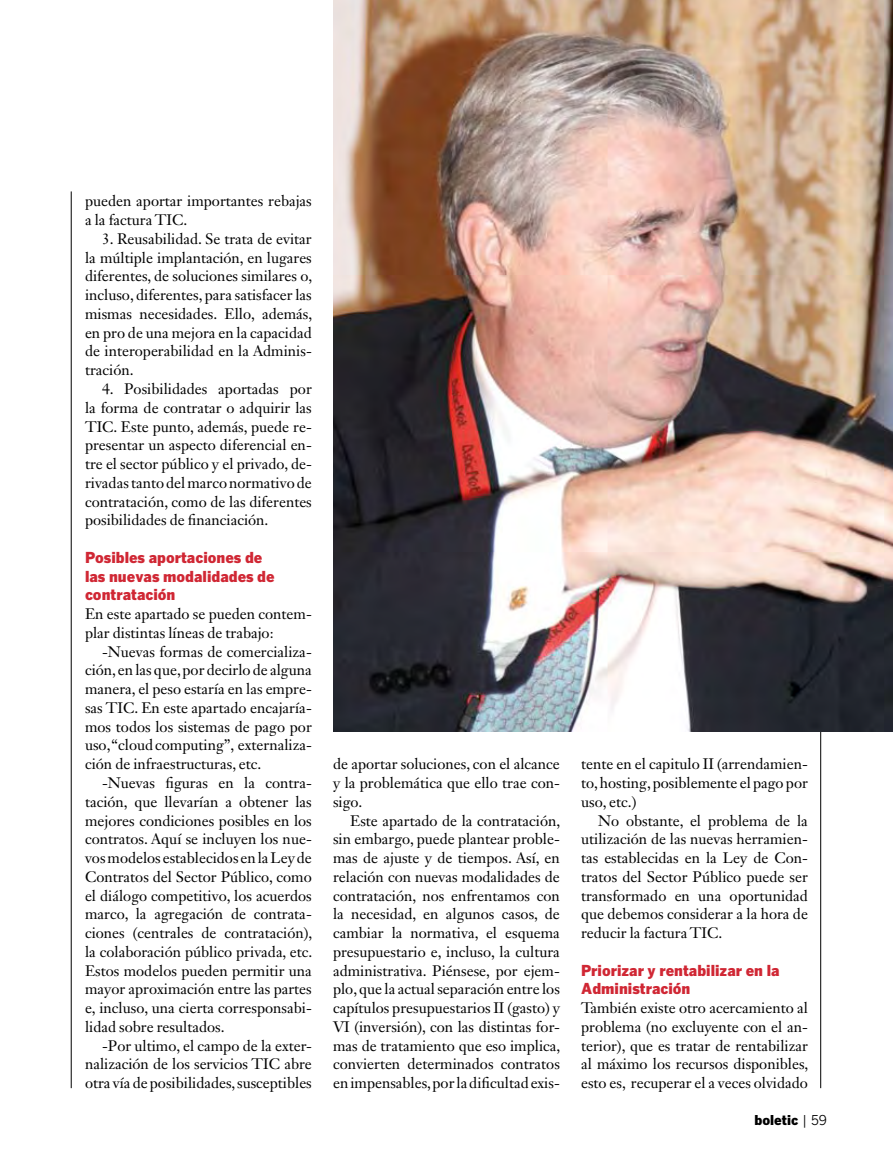
<style>
.page{position:relative;width:893px;height:1170px;background:#fff}
.page>*{position:absolute;margin:0;border:0;box-sizing:border-box;transform-origin:0 0}
.t1{font:15px/18.8px "Janson Text LT Std";color:#000;text-align:justify}
.t2{font:900 15px/18.8px "Benton Gothic";color:#d02734}
.t3{font:900 13.5px "Benton Gothic";color:#000}
.s1{font-weight:400}
</style>
<div class="page">
<hr style="left:71px;top:191px;width:1px;height:897px;background:#000">
<hr style="left:820px;top:191px;width:1px;height:897px;background:#000">
<img style="left:333px;top:0;width:560px;height:731px">
<p class="t1" style="left:85px;top:192px;width:228px">pueden aportar importantes rebajas a la factura TIC.</p>
<p class="t1" style="left:85px;top:229px;width:229px;text-indent:17px">3. Reusabilidad. Se trata de evitar la múltiple implantación, en lugares diferentes, de soluciones similares o, incluso, diferentes, para satisfacer las mismas necesidades. Ello, además, en pro de una mejora en la capacidad de interoperabilidad en la Adminis&shy;tración.</p>
<p class="t1" style="left:85px;top:379px;width:228px;text-indent:17px">4. Posibilidades aportadas por la forma de contratar o adquirir las TIC. Este punto, además, puede re&shy;presentar un aspecto diferencial en&shy;tre el sector público y el privado, de&shy;rivadas tanto del marco normativo de contratación, como de las diferentes posibilidades de financiación.</p>
<p class="t2" style="left:85px;top:547px;width:191px">Posibles aportaciones de las nuevas modalidades de contratación</p>
<p class="t1" style="left:85px;top:604px;width:228px">En este apartado se pueden contem&shy;plar distintas líneas de trabajo:</p>
<p class="t1" style="left:85px;top:642px;width:228px;text-indent:17px">-Nuevas formas de comercializa&shy;ción, en las que, por decirlo de alguna manera, el peso estaría en las empre&shy;sas TIC. En este apartado encajaría&shy;mos todos los sistemas de pago por uso, “cloud computing”, externaliza&shy;ción de infraestructuras, etc.</p>
<p class="t1" style="left:85px;top:773px;width:229px;text-indent:17px">-Nuevas figuras en la contra&shy;tación, que llevarían a obtener las mejores condiciones posibles en los contratos. Aquí se incluyen los nue&shy;vos modelos establecidos en la Ley de Contratos del Sector Público, como el diálogo competitivo, los acuerdos marco, la agregación de contrata&shy;ciones (centrales de contratación), la colaboración público privada, etc.<br>Estos modelos pueden permitir una mayor aproximación entre las partes e, incluso, una cierta corresponsabi&shy;lidad sobre resultados.</p>
<p class="t1" style="left:85px;top:1035px;width:228px;text-indent:17px">-Por ultimo, el campo de la exter&shy;nalización de los servicios TIC abre otra vía de posibilidades, susceptibles</p>
<p class="t1" style="left:333px;top:754px;width:228px">de aportar soluciones, con el alcance y la problemática que ello trae con&shy;sigo.</p>
<p class="t1" style="left:333px;top:810px;width:229px;text-indent:17px">Este apartado de la contratación, sin embargo, puede plantear proble&shy;mas de ajuste y de tiempos. Así, en relación con nuevas modalidades de contratación, nos enfrentamos con la necesidad, en algunos casos, de cambiar la normativa, el esquema presupuestario e, incluso, la cultura administrativa. Piénsese, por ejem&shy;plo, que la actual separación entre los capítulos presupuestarios II (gasto) y VI (inversión), con las distintas for&shy;mas de tratamiento que eso implica, convierten determinados contratos en impensables, por la dificultad exis-</p>
<p class="t1" style="left:581px;top:754px;width:228px">tente en el capitulo II (arrendamien&shy;to, hosting, posiblemente el pago por uso, etc.)</p>
<p class="t1" style="left:581px;top:810px;width:228px;text-indent:17px">No obstante, el problema de la utilización de las nuevas herramien&shy;tas establecidas en la Ley de Con&shy;tratos del Sector Público puede ser transformado en una oportunidad que debemos considerar a la hora de reducir la factura TIC.</p>
<p class="t2" style="left:581px;top:960px;width:200px">Priorizar y rentabilizar en la<br>Administración</p>
<p class="t1" style="left:581px;top:998px;width:229px">También existe otro acercamiento al problema (no excluyente con el an&shy;terior), que es tratar de rentabilizar al máximo los recursos disponibles, esto es, recuperar el a veces olvidado</p>
<p class="t3" style="left:754px;top:1111px;width:74px">boletic <span class="s1">| 59</span></p>
</div>
